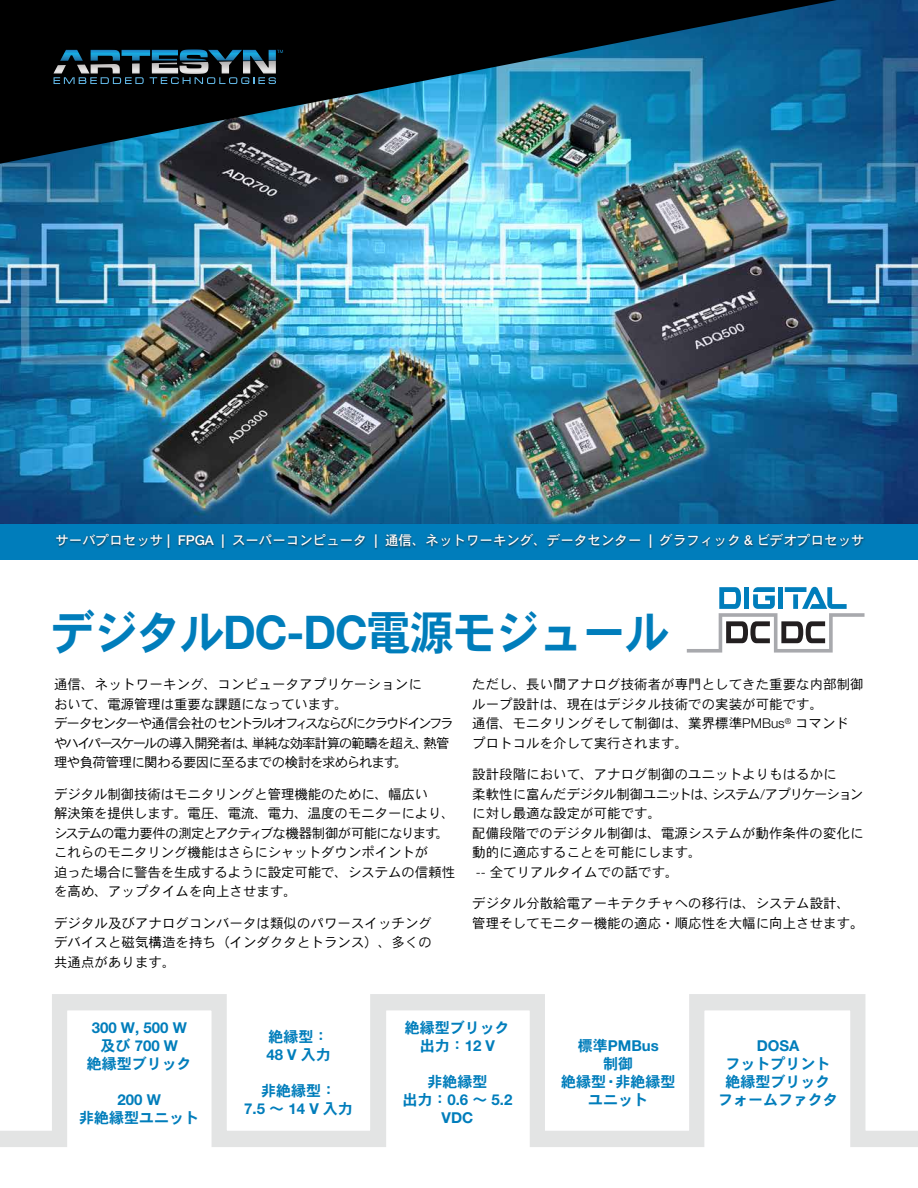
<style>
.page{position:relative;width:918px;height:1188px;background:#fff}
.page>*{position:absolute;margin:0;border:0;box-sizing:border-box;transform-origin:0 0}
.t1{font:46.5px "DFHS Gothic W7 WIN RKSJ H";letter-spacing:-.025em;color:#007dbb;scale:.95 1}
.t2{font:15px/18px "DFHS Gothic W7 WIN RKSJ H";color:#007dbb;text-align:center}
.t3{font:700 15px/18px "Helvetica Neue LT Pro";color:#007dbb;text-align:center}
.t4{font:13.5px/19.5px "DFHS Gothic W3 WIN RKSJ H";color:#000}
.t5{font:13.5px/19.5px "DFHS Gothic W3 WIN RKSJ H";letter-spacing:-.05em;color:#000}
.t6{font:13.5px "DFHS Gothic W5 WIN RKSJ H";color:#fff}
.s1{font-family:"Helvetica Neue LT Pro";font-weight:500}
.s2{font-family:"Helvetica Neue LT Pro";font-weight:700}
.s3{font-family:"Helvetica Neue LT Pro";font-weight:300}
.s4{font-size:16.2px}
.s5{font-family:"DFHS Gothic W7 WIN RKSJ H";font-weight:400}
</style>
<div class="page">
<svg style="left:0;top:994px;width:918px;height:153px"></svg>
<img style="left:0;top:0;width:918px;height:524px">
<img style="left:0;top:0;width:837px;height:164px">
<div style="left:0;top:525px;width:918px;height:35px;background:#007dbb"></div>
<div style="left:54px;top:532px;width:812px;height:18px;background:#231f20;opacity:.75"></div>
<svg style="left:687px;top:587px;width:178px;height:66px"></svg>
<svg style="left:53px;top:50px;width:230px;height:34px;background:#2c4653"></svg>
<p class="t6" style="left:55px;top:534px;width:811px">サーバプロセッサ <span class="s1">| FPGA |</span> スーパーコンピュータ <span class="s1">|</span> 通信、ネットワーキング、データセンター <span class="s1">|</span> グラフィック <span class="s1">&amp;</span> ビデオプロセッサ</p>
<h1 class="t1" style="left:51px;top:609px;width:652px">デジタル<span class="s2">DC-DC</span>電源モジュール</h1>
<p class="t5" style="left:54px;top:675px;width:401px">通信、ネットワーキング、コンピュータアプリケーションに<br>おいて、電源管理は重要な課題になっています。<br>データセンターや通信会社のセントラルオフィスならびにクラウドインフラやハイパースケールの導入開発者は、単純な効率計算の範疇を超え、熱管理や負荷管理に関わる要因に至るまでの検討を求められます。</p>
<p class="t4" style="left:54px;top:784px;width:403px">デジタル制御技術はモニタリングと管理機能のために、幅広い<br>解決策を提供します。電圧、電流、電力、温度のモニターにより、システムの電力要件の測定とアクティブな機器制御が可能になります。これらのモニタリング機能はさらにシャットダウンポイントが<br>迫った場合に警告を生成するように設定可能で、システムの信頼性を高め、アップタイムを向上させます。</p>
<p class="t4" style="left:54px;top:913px;width:379px;text-align:justify">デジタル及びアナログコンバータは類似のパワースイッチングデバイスと磁気構造を持ち（インダクタとトランス）、多くの共通点があります。</p>
<p class="t4" style="left:472px;top:675px;width:393px">ただし、長い間アナログ技術者が専門としてきた重要な内部制御ループ設計は、現在はデジタル技術での実装が可能です。<br>通信、モニタリングそして制御は、業界標準<span class="s3">PMBus</span><sup>®</sup> コマンドプロトコルを介して実行されます。</p>
<p class="t4" style="left:472px;top:765px;width:393px">設計段階において、アナログ制御のユニットよりもはるかに<br>柔軟性に富んだデジタル制御ユニットは、システム<span class="s3">/</span>アプリケーションに対し最適な設定が可能です。<br>配備段階でのデジタル制御は、電源システムが動作条件の変化に動的に適応することを可能にします。<br><span class="s3">--</span> 全てリアルタイムでの話です。</p>
<p class="t4" style="left:472px;top:894px;width:396px">デジタル分散給電アーキテクチャへの移行は、システム設計、管理そしてモニター機能の適応・順応性を大幅に向上させます<span class="s4">。</span></p>
<p class="t3" style="left:92px;top:1019px;width:97px">300 W, 500 W<span class="s5">及び</span> 700 W</p>
<p class="t2" style="left:87px;top:1055px;width:106px">絶縁型ブリック</p>
<p class="t3" style="left:118px;top:1091px;width:45px">200 W</p>
<p class="t2" style="left:79px;top:1109px;width:121px">非絶縁型ユニット</p>
<p class="t2" style="left:269px;top:1028px;width:61px">絶縁型：</p>
<p class="t3" style="left:266px;top:1046px;width:66px">48 V <span class="s5">入力</span></p>
<p class="t2" style="left:261px;top:1082px;width:76px">非絶縁型：</p>
<p class="t3" style="left:244px;top:1100px;width:110px">7.5 <span class="s5">～</span> 14 V <span class="s5">入力</span></p>
<p class="t2" style="left:405px;top:1019px;width:106px">絶縁型ブリック出力：<span class="s2">12 V</span></p>
<p class="t2" style="left:427px;top:1073px;width:61px">非絶縁型</p>
<p class="t3" style="left:402px;top:1091px;width:112px"><span class="s5">出力：</span>0.6 <span class="s5">～</span> 5.2<br>VDC</p>
<p class="t3" style="left:578px;top:1037px;width:83px"><span class="s5">標準</span>PMBus</p>
<p class="t2" style="left:561px;top:1055px;width:116px">制御<br>絶縁型・非絶縁型ユニット</p>
<p class="t3" style="left:757px;top:1037px;width:44px">DOSA</p>
<p class="t2" style="left:718px;top:1055px;width:121px">フットプリント絶縁型ブリックフォームファクタ</p>
</div>
